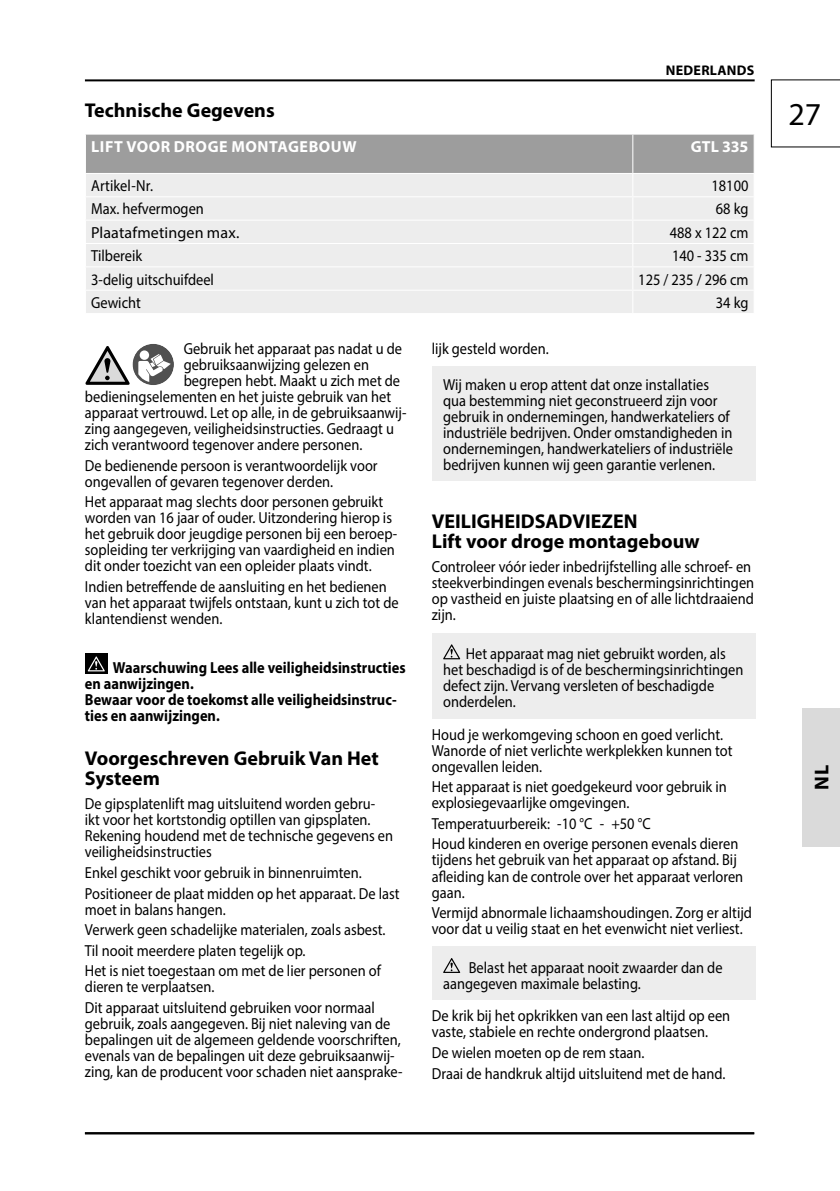
<style>
.page{position:relative;width:840px;height:1191px;background:#fff}
.page>*{position:absolute;margin:0;border:0;box-sizing:border-box;transform-origin:0 0}
.t1{font:32px "Myriad Pro";color:#000}
.t2{font:700 20px/20px "Myriad Pro";color:#000}
.t3{font:16px/16px "Myriad Pro";color:#000;scale:.9 1}
.t4{font:700 16px/16px "Myriad Pro";color:#000;scale:.9 1}
.t5{font:700 16px "Myriad Pro";letter-spacing:.03em;color:#fff}
.t6{font:16px "Myriad Pro";color:#000}
.t7{font:700 14px "Myriad Pro";letter-spacing:.02em;color:#000}
</style>
<div class="page">
<hr style="left:85px;top:1132px;width:668px;height:2px;background:#000">
<hr style="left:85px;top:79px;width:669px;height:2px;background:#000">
<svg style="left:770px;top:79px;width:69px;height:69px"></svg>
<hr style="left:839px;top:708px;width:1px;height:138px;background:#dadada">
<div style="left:801px;top:708px;width:38px;height:138px;background:#dadada"></div>
<svg style="left:85px;top:134px;width:669px;height:179px;background:#dcdcdc"></svg>
<hr style="left:632px;top:134px;width:122px;height:1px;background:#fff">
<hr style="left:632px;top:135px;width:1px;height:38px;background:#fff">
<hr style="left:753px;top:135px;width:1px;height:38px;background:#fff">
<hr style="left:632px;top:173px;width:122px;height:1px;background:#fff">
<div style="left:132px;top:344px;width:42px;height:41px;background:#505050;border-radius:50%"></div>
<div style="left:140px;top:350px;width:9px;height:10px;background:#fff;border-radius:50%"></div>
<svg style="left:138px;top:354px;width:33px;height:28px"></svg>
<svg style="left:85px;top:346px;width:44px;height:39px"></svg>
<div style="left:85px;top:653px;width:23px;height:21px;background:#000"></div>
<svg style="left:88px;top:656px;width:17px;height:15px"></svg>
<div style="left:431px;top:366px;width:323px;height:115px;background:#ededed"></div>
<div style="left:431px;top:633px;width:323px;height:85px;background:#ededed"></div>
<svg style="left:443px;top:644px;width:17px;height:15px"></svg>
<div style="left:431px;top:946px;width:323px;height:54px;background:#ededed"></div>
<svg style="left:443px;top:958px;width:17px;height:15px"></svg>
<p class="t7" style="left:665px;top:61px;width:90px">NEDERLANDS</p>
<p class="t2" style="left:85px;top:100px;width:191px">Technische Gegevens</p>
<p class="t5" style="left:91px;top:136px;width:267px">LIFT VOOR DROGE MONTAGEBOUW</p>
<p class="t5" style="left:690px;top:136px;width:59px">GTL 335</p>
<p class="t3" style="left:91px;top:177px;width:70px">Artikel-Nr.</p>
<p class="t3" style="left:711px;top:177px;width:43px">18100</p>
<p class="t3" style="left:91px;top:201px;width:127px">Max. hefvermogen</p>
<p class="t3" style="left:715px;top:201px;width:38px">68 kg</p>
<p class="t6" style="left:91px;top:223px;width:150px">Plaatafmetingen max.</p>
<p class="t3" style="left:669px;top:224px;width:89px">488 x 122 cm</p>
<p class="t3" style="left:91px;top:247px;width:58px">Tilbereik</p>
<p class="t3" style="left:671px;top:247px;width:86px">140 - 335 cm</p>
<p class="t3" style="left:91px;top:271px;width:138px">3-delig uitschuifdeel</p>
<p class="t3" style="left:638px;top:271px;width:124px">125 / 235 / 296 cm</p>
<p class="t3" style="left:91px;top:294px;width:57px">Gewicht</p>
<p class="t3" style="left:715px;top:294px;width:38px">34 kg</p>
<p class="t3" style="left:183px;top:340px;width:244px">Gebruik het apparaat pas nadat u de</p>
<p class="t3" style="left:183px;top:356px;width:207px">gebruiksaanwijzing gelezen en</p>
<p class="t3" style="left:183px;top:372px;width:242px">begrepen hebt. Maakt u zich met de</p>
<p class="t3" style="left:85px;top:388px;width:341px">bedieningselementen en het juiste gebruik van het</p>
<p class="t3" style="left:85px;top:404px;width:358px">apparaat vertrouwd. Let op alle, in de gebruiksaanwij-</p>
<p class="t3" style="left:85px;top:420px;width:345px">zing aangegeven, veiligheidsinstructies. Gedraagt u</p>
<p class="t3" style="left:85px;top:436px;width:309px">zich verantwoord tegenover andere personen.</p>
<p class="t3" style="left:85px;top:457px;width:326px">De bedienende persoon is verantwoordelijk voor ongevallen of gevaren tegenover derden.</p>
<p class="t3" style="left:85px;top:493px;width:348px">Het apparaat mag slechts door personen gebruikt worden van 16 jaar of ouder. Uitzondering hierop is het gebruik door jeugdige personen bij een beroep&shy;sopleiding ter verkrijging van vaardigheid en indien dit onder toezicht van een opleider plaats vindt.</p>
<p class="t3" style="left:85px;top:578px;width:350px">Indien betreffende de aansluiting en het bedienen van het apparaat twijfels ontstaan, kunt u zich tot de klantendienst wenden.</p>
<p class="t4" style="left:85px;top:658px;width:357px;text-indent:28px">Waarschuwing Lees alle veiligheidsinstructies en aanwijzingen.<br>Bewaar voor de toekomst alle veiligheidsinstruc&shy;ties en aanwijzingen.</p>
<p class="t2" style="left:85px;top:747px;width:295px">Voorgeschreven Gebruik Van Het<br>Systeem</p>
<p class="t3" style="left:85px;top:796px;width:344px">De gipsplatenlift mag uitsluitend worden gebru&shy;ikt voor het kortstondig optillen van gipsplaten.<br>Rekening houdend met de technische gegevens en veiligheidsinstructies</p>
<p class="t3" style="left:85px;top:862px;width:351px;line-height:20.6px">Enkel geschikt voor gebruik in binnenruimten.<br>Positioneer de plaat midden op het apparaat. De last</p>
<p class="t3" style="left:85px;top:898px;width:335px;line-height:20.6px">moet in balans hangen.<br>Verwerk geen schadelijke materialen, zoals asbest.<br>Til nooit meerdere platen tegelijk op.<br>Het is niet toegestaan om met de lier personen of</p>
<p class="t3" style="left:85px;top:976px;width:323px;line-height:20.6px">dieren te verplaatsen.<br>Dit apparaat uitsluitend gebruiken voor normaal</p>
<p class="t3" style="left:85px;top:1015px;width:354px">gebruik, zoals aangegeven. Bij niet naleving van de bepalingen uit de algemeen geldende voorschriften, evenals van de bepalingen uit deze gebruiksaanwij&shy;zing, kan de producent voor schaden niet aansprake-</p>
<p class="t3" style="left:431px;top:340px;width:131px">lijk gesteld worden.</p>
<p class="t3" style="left:443px;top:376px;width:323px">Wij maken u erop attent dat onze installaties qua bestemming niet geconstrueerd zijn voor gebruik in ondernemingen, handwerkateliers of industriële bedrijven. Onder omstandigheden in ondernemingen, handwerkateliers of industriële bedrijven kunnen wij geen garantie verlenen.</p>
<p class="t2" style="left:431px;top:510px;width:269px">VEILIGHEIDSADVIEZEN<br>Lift voor droge montagebouw</p>
<p class="t3" style="left:431px;top:559px;width:359px">Controleer vóór ieder inbedrijfstelling alle schroef- en steekverbindingen evenals beschermingsinrichtingen op vastheid en juiste plaatsing en of alle lichtdraaiend zijn.</p>
<p class="t3" style="left:443px;top:645px;width:335px;text-indent:23px">Het apparaat mag niet gebruikt worden, als het beschadigd is of de beschermingsinrichtingen defect zijn. Vervang versleten of beschadigde onderdelen.</p>
<p class="t3" style="left:431px;top:726px;width:335px">Houd je werkomgeving schoon en goed verlicht.<br>Wanorde of niet verlichte werkplekken kunnen tot ongevallen leiden.</p>
<p class="t3" style="left:431px;top:778px;width:329px">Het apparaat is niet goedgekeurd voor gebruik in explosiegevaarlijke omgevingen.</p>
<p class="t3" style="left:431px;top:813px;width:342px;line-height:20.6px">Temperatuurbereik: -10 °C - +50 °C<br>Houd kinderen en overige personen evenals dieren</p>
<p class="t3" style="left:431px;top:852px;width:347px">tijdens het gebruik van het apparaat op afstand. Bij afleiding kan de controle over het apparaat verloren gaan.</p>
<p class="t3" style="left:431px;top:904px;width:357px">Vermijd abnormale lichaamshoudingen. Zorg er altijd voor dat u veilig staat en het evenwicht niet verliest.</p>
<p class="t3" style="left:443px;top:959px;width:312px;text-indent:26px">Belast het apparaat nooit zwaarder dan de aangegeven maximale belasting.</p>
<p class="t3" style="left:431px;top:1007px;width:333px">De krik bij het opkrikken van een last altijd op een vaste, stabiele en rechte ondergrond plaatsen.</p>
<p class="t3" style="left:431px;top:1042px;width:328px;line-height:20.6px">De wielen moeten op de rem staan.<br>Draai de handkruk altijd uitsluitend met de hand.</p>
<h1 class="t1" style="left:788px;top:95px;width:34px">27</h1>
<p class="t2" style="left:810px;top:789px;width:26px;rotate:-90deg">NL</p>
<p class="t2" style="left:810px;top:784px;width:15px;rotate:-90deg">D</p>
</div>
